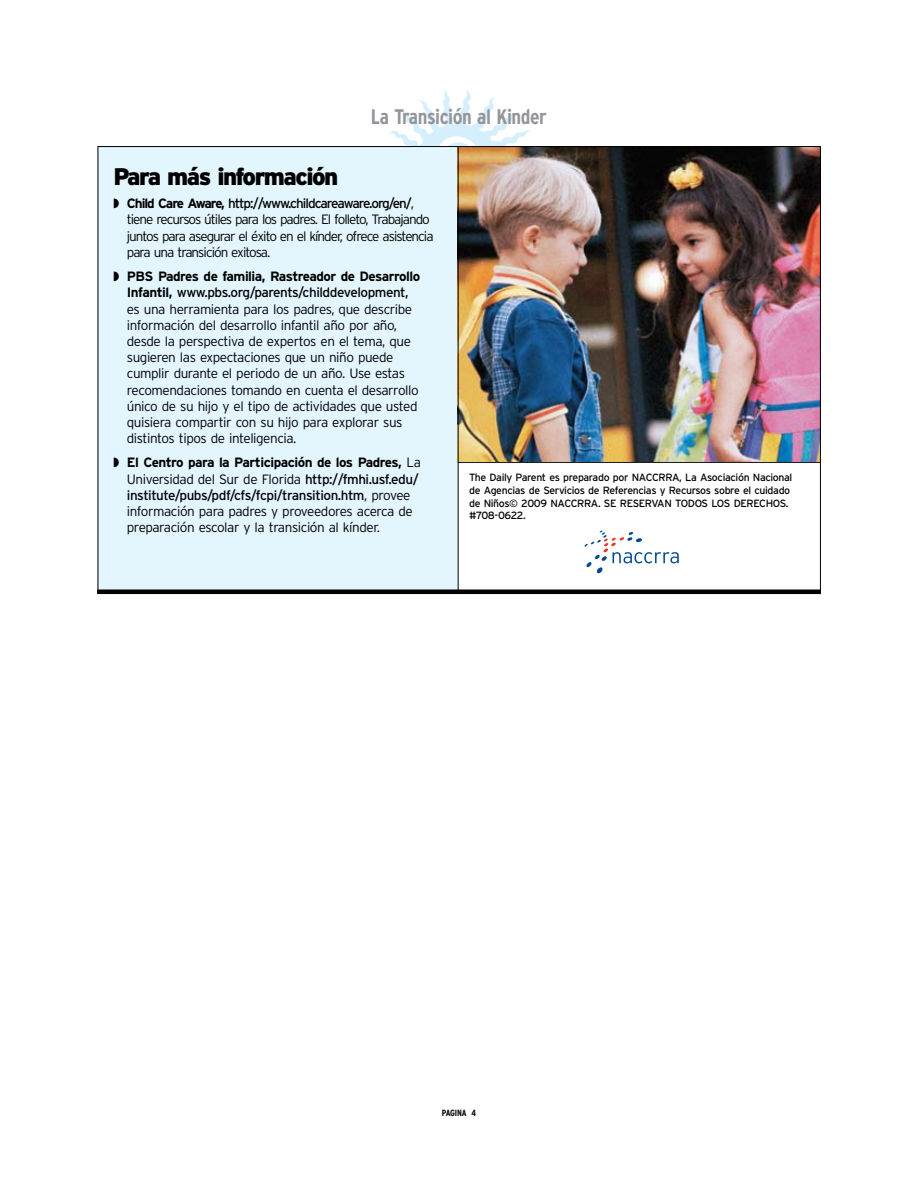
<style>
.page{position:relative;width:918px;height:1188px;background:#fff}
.page>*{position:absolute;margin:0;border:0;box-sizing:border-box;transform-origin:0 0}
.t1{font:900 24px "Interstate";letter-spacing:-.065em;color:#000}
.t2{font:700 condensed 21px "Interstate";color:#939598}
.t3{font:300 13.5px/16.2px "Interstate";letter-spacing:-.035em;color:#000}
.t4{font:300 13.5px/16.2px "Interstate";letter-spacing:-.075em;color:#000}
.t5{font:10.5px/12.6px "Interstate";letter-spacing:-.035em;color:#000}
.t6{font:700 condensed 9px "Interstate";letter-spacing:-.025em;color:#000}
.s1{font-weight:700}
.s2{font-weight:400}
</style>
<div class="page">
<svg style="left:390px;top:90px;width:140px;height:56px"></svg>
<div style="left:97px;top:146px;width:724px;height:449px;background:#e3f5fd"></div>
<div style="left:458px;top:462px;width:363px;height:132px;background:#fff"></div>
<hr style="left:458px;top:462px;width:363px;height:1px;background:#000">
<hr style="left:97px;top:590px;width:724px;height:4px;background:#000">
<img style="left:459px;top:148px;width:360px;height:314px">
<svg style="left:584px;top:530px;width:95px;height:44px"></svg>
<hr style="left:458px;top:147px;width:1px;height:447px;background:#000">
<h2 class="t2" style="left:371px;top:105px;width:177px">La Transición al Kinder</h2>
<h1 class="t1" style="left:113px;top:163px;width:227px">Para más información</h1>
<p class="t4" style="left:127px;top:195px;width:308px;text-indent:-13px">◗ <span class="s1">Child Care Aware,</span> <span class="s2">http://www.childcareaware.org/en/</span>, tiene recursos útiles para los padres. El folleto, Trabajando juntos para asegurar el éxito en el kínder, ofrece asistencia para una transición exitosa.</p>
<p class="t3" style="left:127px;top:268px;width:295px;text-indent:-13px">◗ <span class="s1">PBS Padres de familia, Rastreador de Desarrollo Infantil,</span> <span class="s2">www.pbs.org/parents/childdevelopment, </span>es una herramienta para los padres, que describe información del desarrollo infantil año por año, desde la perspectiva de expertos en el tema, que sugieren las expectaciones que un niño puede cumplir durante el periodo de un año. Use estas recomendaciones tomando en cuenta el desarrollo único de su hijo y el tipo de actividades que usted quisiera compartir con su hijo para explorar sus distintos tipos de inteligencia.</p>
<p class="t3" style="left:127px;top:454px;width:296px;text-indent:-14px">◗ <span class="s1">El Centro para la Participación de los Padres,</span> La Universidad del Sur de Florida <span class="s2">http://fmhi.usf.edu/ institute/pubs/pdf/cfs/fcpi/transition.htm</span>, provee información para padres y proveedores acerca de preparación escolar y la transición al kínder.</p>
<p class="t5" style="left:469px;top:471px;width:325px">The Daily Parent es preparado por NACCRRA, La Asociación Nacional de Agencias de Servicios de Referencias y Recursos sobre el cuidado de Niños© 2009 NACCRRA. SE RESERVAN TODOS LOS DERECHOS. #708-0622.</p>
<p class="t6" style="left:442px;top:1108px;width:36px">pagina 4</p>
</div>
